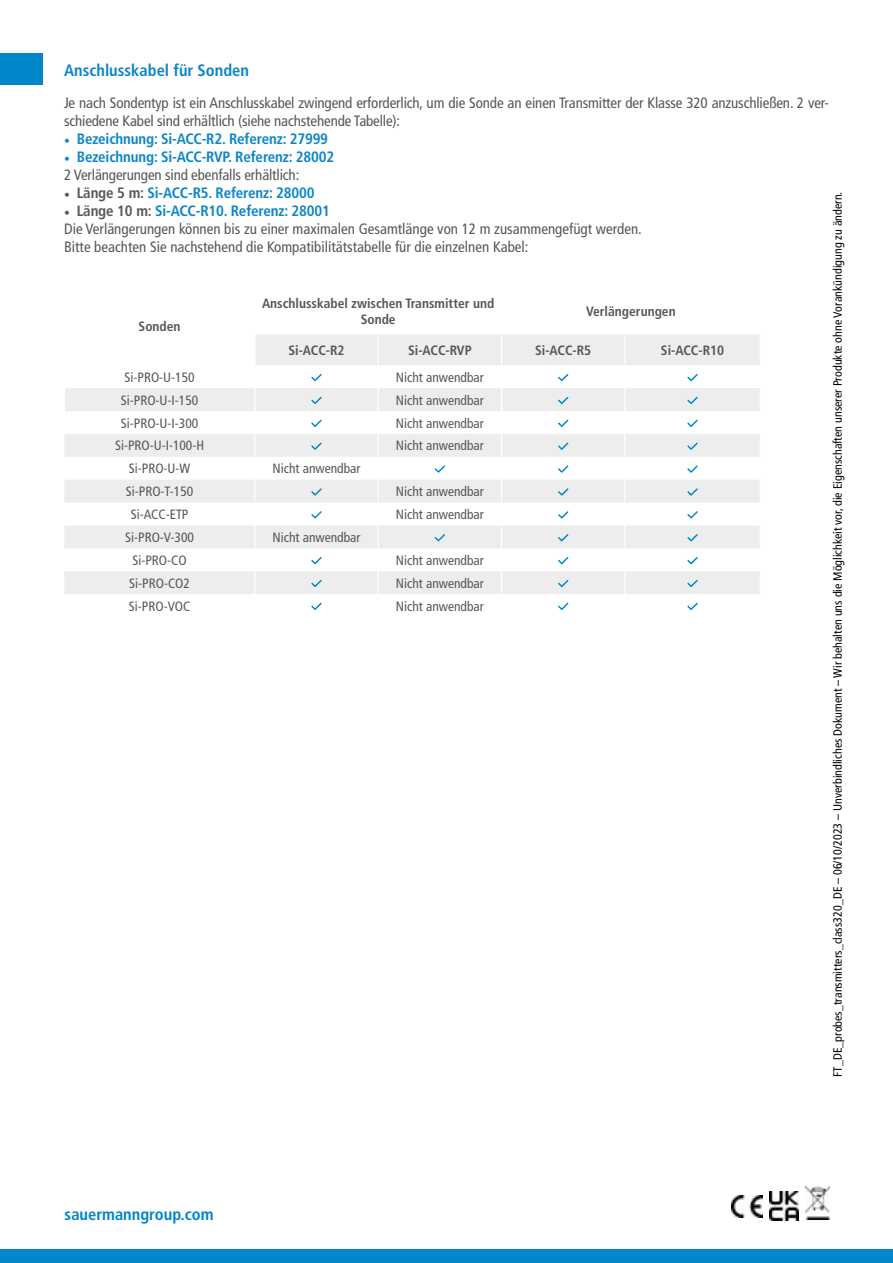
<style>
.page{position:relative;width:893px;height:1263px;background:#fff}
.page>*{position:absolute;margin:0;border:0;box-sizing:border-box;transform-origin:0 0}
.t1{font:700 condensed 16.5px "Frutiger LT Std";color:#0b86c8}
.t2{font:700 condensed 16.5px "Frutiger LT Std";color:#0086ca}
.t3{font:condensed 15px/18px "Frutiger LT Std";letter-spacing:-.01em;color:#575756}
.t4{font:700 condensed 15px "Frutiger LT Std";letter-spacing:-.01em;color:#0b86c8}
.t5{font:condensed 13.5px "Frutiger LT Std";color:#575756}
.t6{font:700 condensed 13.5px/16.2px "Frutiger LT Std";color:#575756;text-align:center}
.t7{font:condensed 12px "Frutiger LT Std";color:#000}
.s1{font-family:"Minion Pro";font-weight:400;font-stretch:normal}
.s2{font-family:"Minion Pro";font-stretch:normal;color:#0b86c8}
.s3{font-weight:700;color:#0b86c8}
.s4{font-family:"Minion Pro";font-weight:400;font-stretch:normal;color:#575756}
.s5{color:#575756}
.s6{font-family:"Minion Pro";font-stretch:normal}
.s7{font-weight:700}
</style>
<div class="page">
<div style="left:0;top:1249px;width:893px;height:14px;background:#0086ca"></div>
<img style="left:770px;top:1192px;width:28px;height:28px">
<img style="left:806px;top:1187px;width:24px;height:32px">
<img style="left:731px;top:1195px;width:32px;height:22px">
<div style="left:0;top:53px;width:43px;height:32px;background:#0086ca"></div>
<svg style="left:64px;top:335px;width:696px;height:259px;fill:#ededed"></svg>
<hr style="left:64px;top:334px;width:1px;height:31px;background:#fff">
<svg style="left:64px;top:388px;width:1px;height:46px"></svg>
<hr style="left:254px;top:334px;width:1px;height:31px;background:#fff">
<hr style="left:378px;top:334px;width:1px;height:31px;background:#fff">
<hr style="left:501px;top:334px;width:1px;height:31px;background:#fff">
<hr style="left:624px;top:334px;width:1px;height:31px;background:#fff">
<svg style="left:254px;top:365px;width:1px;height:229px"></svg>
<svg style="left:378px;top:365px;width:1px;height:229px"></svg>
<svg style="left:501px;top:365px;width:1px;height:229px"></svg>
<svg style="left:624px;top:365px;width:1px;height:229px"></svg>
<svg style="left:311px;top:374px;width:11px;height:7px"></svg>
<svg style="left:558px;top:374px;width:10px;height:7px"></svg>
<svg style="left:687px;top:374px;width:11px;height:7px"></svg>
<svg style="left:311px;top:397px;width:11px;height:7px"></svg>
<svg style="left:558px;top:397px;width:10px;height:7px"></svg>
<svg style="left:687px;top:397px;width:11px;height:7px"></svg>
<svg style="left:311px;top:420px;width:11px;height:7px"></svg>
<svg style="left:558px;top:420px;width:10px;height:7px"></svg>
<svg style="left:687px;top:420px;width:11px;height:7px"></svg>
<svg style="left:311px;top:442px;width:11px;height:8px"></svg>
<svg style="left:558px;top:442px;width:10px;height:8px"></svg>
<svg style="left:687px;top:442px;width:11px;height:8px"></svg>
<svg style="left:435px;top:465px;width:10px;height:8px"></svg>
<svg style="left:558px;top:465px;width:10px;height:8px"></svg>
<svg style="left:687px;top:465px;width:11px;height:8px"></svg>
<svg style="left:311px;top:488px;width:11px;height:8px"></svg>
<svg style="left:558px;top:488px;width:10px;height:8px"></svg>
<svg style="left:687px;top:488px;width:11px;height:8px"></svg>
<svg style="left:311px;top:511px;width:11px;height:7px"></svg>
<svg style="left:558px;top:511px;width:10px;height:7px"></svg>
<svg style="left:687px;top:511px;width:11px;height:7px"></svg>
<svg style="left:435px;top:534px;width:10px;height:7px"></svg>
<svg style="left:558px;top:534px;width:10px;height:7px"></svg>
<svg style="left:687px;top:534px;width:11px;height:7px"></svg>
<svg style="left:311px;top:557px;width:11px;height:7px"></svg>
<svg style="left:558px;top:557px;width:10px;height:7px"></svg>
<svg style="left:687px;top:557px;width:11px;height:7px"></svg>
<svg style="left:311px;top:580px;width:11px;height:7px"></svg>
<svg style="left:558px;top:580px;width:10px;height:7px"></svg>
<svg style="left:687px;top:580px;width:11px;height:7px"></svg>
<svg style="left:311px;top:603px;width:11px;height:7px"></svg>
<svg style="left:558px;top:603px;width:10px;height:7px"></svg>
<svg style="left:687px;top:603px;width:11px;height:7px"></svg>
<p class="t1" style="left:64px;top:61px;width:186px">Anschlusskabel für Sonden</p>
<p class="t3" style="left:64px;top:94px;width:766px">Je nach Sondentyp ist ein Anschlusskabel zwingend erforderlich, um die Sonde an einen Transmitter der Klasse 320 anzuschließen. 2 ver&shy;schiedene Kabel sind erhältlich (siehe nachstehende Tabelle):</p>
<p class="t4" style="left:64px;top:130px;width:266px"><span class="s1">•</span> Bezeichnung: Si-ACC-R2. Referenz: 27999</p>
<p class="t3" style="left:64px;top:148px;width:272px"><span class="s2">•</span> <span class="s3">Bezeichnung: Si-ACC-RVP. Referenz: 28002<br></span>2 Verlängerungen sind ebenfalls erhältlich:</p>
<p class="t4" style="left:64px;top:184px;width:252px"><span class="s4">•</span> <span class="s5">Länge 5 m:</span> Si-ACC-R5. Referenz: 28000</p>
<p class="t3" style="left:64px;top:202px;width:579px"><span class="s6">•</span> <span class="s7">Länge 10 m:</span> <span class="s3">Si-ACC-R10. Referenz: 28001<br></span>Die Verlängerungen können bis zu einer maximalen Gesamtlänge von 12 m zusammengefügt werden.<br>Bitte beachten Sie nachstehend die Kompatibilitätstabelle für die einzelnen Kabel:</p>
<p class="t7" style="left:831px;top:1076px;width:886px;rotate:-90deg">FT_DE_probes_transmitters_class320_DE – 06/10/2023 – Unverbindliches Dokument – Wir behalten uns die Möglichkeit vor, die Eigenschaften unserer Produkte ohne Vorankündigung zu ändern.</p>
<p class="t6" style="left:262px;top:295px;width:234px">Anschlusskabel zwischen Transmitter und<br>Sonde</p>
<p class="t6" style="left:586px;top:303px;width:91px">Verlängerungen</p>
<p class="t6" style="left:288px;top:342px;width:58px">Si-ACC-R2</p>
<p class="t6" style="left:408px;top:342px;width:65px">Si-ACC-RVP</p>
<p class="t6" style="left:535px;top:342px;width:58px">Si-ACC-R5</p>
<p class="t6" style="left:661px;top:342px;width:65px">Si-ACC-R10</p>
<p class="t6" style="left:139px;top:319px;width:44px">Sonden</p>
<p class="t5" style="left:125px;top:369px;width:72px">Si-PRO-U-150</p>
<p class="t5" style="left:396px;top:369px;width:89px">Nicht anwendbar</p>
<p class="t5" style="left:121px;top:392px;width:79px">Si-PRO-U-I-150</p>
<p class="t5" style="left:396px;top:392px;width:89px">Nicht anwendbar</p>
<p class="t5" style="left:121px;top:415px;width:79px">Si-PRO-U-I-300</p>
<p class="t5" style="left:396px;top:415px;width:89px">Nicht anwendbar</p>
<p class="t5" style="left:115px;top:438px;width:91px">Si-PRO-U-I-100-H</p>
<p class="t5" style="left:396px;top:438px;width:89px">Nicht anwendbar</p>
<p class="t5" style="left:129px;top:461px;width:63px">Si-PRO-U-W</p>
<p class="t5" style="left:273px;top:461px;width:89px">Nicht anwendbar</p>
<p class="t5" style="left:126px;top:484px;width:69px">Si-PRO-T-150</p>
<p class="t5" style="left:396px;top:484px;width:89px">Nicht anwendbar</p>
<p class="t5" style="left:131px;top:506px;width:59px">Si-ACC-ETP</p>
<p class="t5" style="left:396px;top:506px;width:89px">Nicht anwendbar</p>
<p class="t5" style="left:125px;top:529px;width:70px">Si-PRO-V-300</p>
<p class="t5" style="left:273px;top:529px;width:89px">Nicht anwendbar</p>
<p class="t5" style="left:132px;top:552px;width:56px">Si-PRO-CO</p>
<p class="t5" style="left:396px;top:552px;width:89px">Nicht anwendbar</p>
<p class="t5" style="left:129px;top:575px;width:62px">Si-PRO-CO2</p>
<p class="t5" style="left:396px;top:575px;width:89px">Nicht anwendbar</p>
<p class="t5" style="left:129px;top:598px;width:63px">Si-PRO-VOC</p>
<p class="t5" style="left:396px;top:598px;width:89px">Nicht anwendbar</p>
<p class="t2" style="left:65px;top:1204px;width:150px">sauermanngroup.com</p>
</div>
